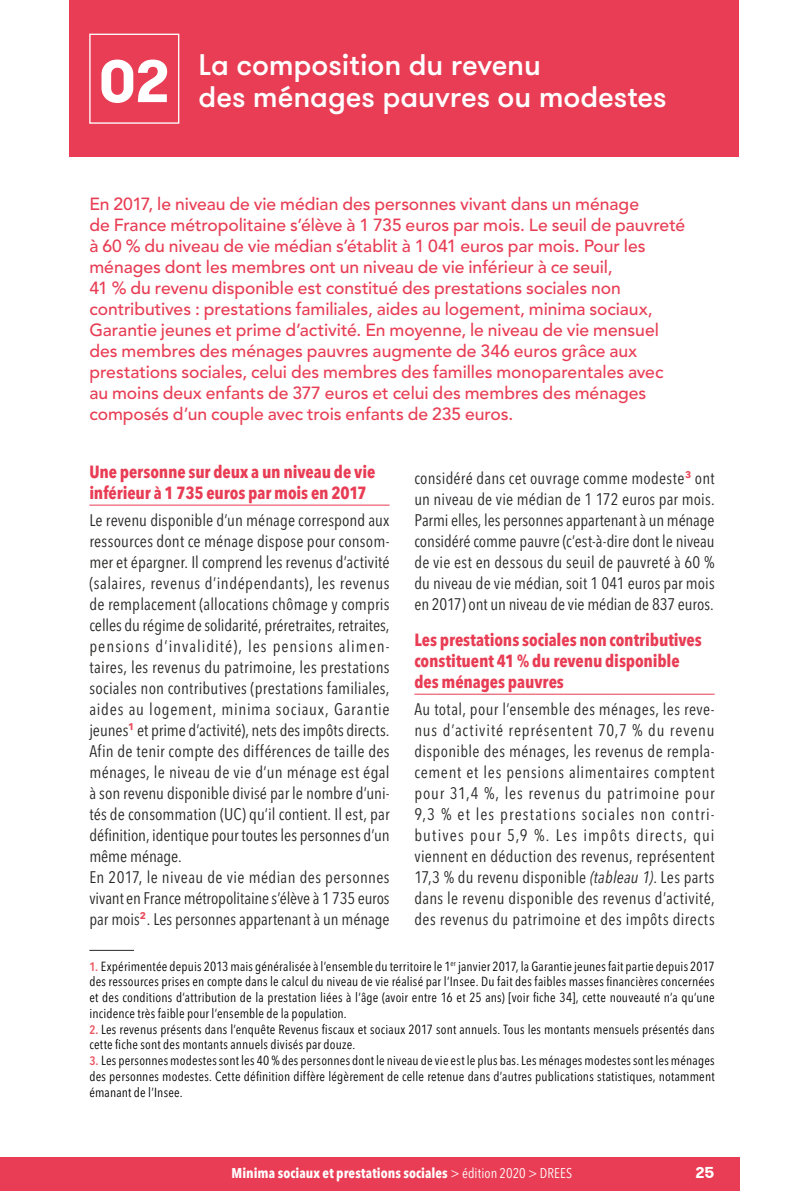
<style>
.page{position:relative;width:794px;height:1191px;background:#fff}
.page>*{position:absolute;margin:0;border:0;box-sizing:border-box;transform-origin:0 0}
.Fiche_num{font:700 59.5px "GT Walsheim";color:#fff}
.Titre_1__Titre_Fiche{font:500 29.75px "GT Walsheim";letter-spacing:-.005em;color:#fff}
.Chapo{font:500 17.5px/21px "Avenir LT Std";color:#e83d54}
.Titre_2__Inter{font:700 condensed 17.5px/21px "Avenir Next LT Pro";letter-spacing:-.005em;color:#e83d54}
.Texte{font:condensed 16.62px/21px "Avenir Next LT Pro";letter-spacing:.01em;color:#272726}
.t1{font:700 15.75px "GT Walsheim";color:#fff}
.t2{font:700 condensed 14px "Avenir Next LT Pro";letter-spacing:.005em;color:#fff}
.t3{font:condensed 13.12px/15.8px "Avenir Next LT Pro";letter-spacing:.015em;color:#000;text-align:justify}
.s1{font-style:italic}
.s2{font-weight:600;font-size:12.25px;color:#eb5762}
.s3{font-weight:400}
</style>
<div class="page">
<div style="left:0;top:1157px;width:739px;height:34px;background:#e83d54"></div>
<div style="left:69px;top:0;width:670px;height:156px;background:#e83d54"></div>
<div style="left:89px;top:34px;width:90px;height:90px;border:1px solid #fff"></div>
<hr style="left:89px;top:505px;width:300px;height:1px;background:#e83d54">
<hr style="left:414px;top:694px;width:300px;height:1px;background:#e83d54">
<hr style="left:89px;top:950px;width:45px;height:1px;background:#272726">
<p class="Fiche_num" style="left:99px;top:43px;width:72px">02</p>
<p class="Titre_1__Titre_Fiche" style="left:198px;top:45px;width:344px">La composition du revenu</p>
<p class="Titre_1__Titre_Fiche" style="left:198px;top:78px;width:470px">des ménages pauvres ou modestes</p>
<p class="Chapo" style="left:89px;top:194px;width:597px">En 2017, le niveau de vie médian des personnes vivant dans un ménage<br>de France métropolitaine s’élève à 1 735 euros par mois. Le seuil de pauvreté à 60 % du niveau de vie médian s’établit à 1 041 euros par mois. Pour les ménages dont les membres ont un niveau de vie inférieur à ce seuil,<br>41 % du revenu disponible est constitué des prestations sociales non contributives : prestations familiales, aides au logement, minima sociaux, Garantie jeunes et prime d’activité. En moyenne, le niveau de vie mensuel des membres des ménages pauvres augmente de 346 euros grâce aux prestations sociales, celui des membres des familles monoparentales avec au moins deux enfants de 377 euros et celui des membres des ménages composés d’un couple avec trois enfants de 235 euros.</p>
<p class="Titre_2__Inter" style="left:89px;top:461px;width:287px">Une personne sur deux a un niveau de vie inférieur à 1 735 euros par mois en 2017</p>
<p class="Texte" style="left:89px;top:509px;width:302px">Le revenu disponible d’un ménage correspond aux ressources dont ce ménage dispose pour consom&shy;mer et épargner. Il comprend les revenus d’activité (salaires, revenus d’indépendants), les revenus de remplacement (allocations chômage y compris celles du régime de solidarité, préretraites, retraites, pensions d’invalidité), les pensions alimen&shy;taires, les revenus du patrimoine, les prestations sociales non contributives (prestations familiales, aides au logement, minima sociaux, Garantie jeunes<sup>1</sup> et prime d’activité), nets des impôts directs.<br>Afin de tenir compte des différences de taille des ménages, le niveau de vie d’un ménage est égal à son revenu disponible divisé par le nombre d’uni&shy;tés de consommation (UC) qu’il contient. Il est, par définition, identique pour toutes les personnes d’un même ménage.</p>
<p class="Texte" style="left:89px;top:866px;width:302px;text-align:justify">En 2017, le niveau de vie médian des personnes vivant en France métropolitaine s’élève à 1 735 euros par mois<sup>2</sup>. Les personnes appartenant à un ménage</p>
<p class="Texte" style="left:414px;top:467px;width:302px">considéré dans cet ouvrage comme modeste<sup>3</sup> ont un niveau de vie médian de 1 172 euros par mois.<br>Parmi elles, les personnes appartenant à un ménage considéré comme pauvre (c’est-à-dire dont le niveau de vie est en dessous du seuil de pauvreté à 60 % du niveau de vie médian, soit 1 041 euros par mois en 2017) ont un niveau de vie médian de 837 euros.</p>
<p class="Titre_2__Inter" style="left:414px;top:629px;width:289px">Les prestations sociales non contributives constituent 41 % du revenu disponible des ménages pauvres</p>
<p class="Texte" style="left:414px;top:698px;width:302px;text-align:justify">Au total, pour l’ensemble des ménages, les reve&shy;nus d’activité représentent 70,7 % du revenu disponible des ménages, les revenus de rempla&shy;cement et les pensions alimentaires comptent pour 31,4 %, les revenus du patrimoine pour 9,3 % et les prestations sociales non contri&shy;butives pour 5,9 %. Les impôts directs, qui viennent en déduction des revenus, représentent 17,3 % du revenu disponible <span class="s1">(tableau 1)</span>. Les parts dans le revenu disponible des revenus d’activité, des revenus du patrimoine et des impôts directs</p>
<p class="t3" style="left:89px;top:958px;width:627px"><span class="s2">1.</span> Expérimentée depuis 2013 mais généralisée à l’ensemble du territoire le 1<sup>er</sup> janvier 2017, la Garantie jeunes fait partie depuis 2017 des ressources prises en compte dans le calcul du niveau de vie réalisé par l’Insee. Du fait des faibles masses financières concernées et des conditions d’attribution de la prestation liées à l’âge (avoir entre 16 et 25 ans) [voir fiche 34], cette nouveauté n’a qu’une incidence très faible pour l’ensemble de la population.</p>
<p class="t3" style="left:89px;top:1021px;width:627px"><span class="s2">2.</span> Les revenus présents dans l’enquête Revenus fiscaux et sociaux 2017 sont annuels. Tous les montants mensuels présentés dans cette fiche sont des montants annuels divisés par douze.</p>
<p class="t3" style="left:89px;top:1052px;width:627px"><span class="s2">3.</span> Les personnes modestes sont les 40 % des personnes dont le niveau de vie est le plus bas. Les ménages modestes sont les ménages des personnes modestes. Cette définition diffère légèrement de celle retenue dans d’autres publications statistiques, notamment émanant de l’Insee.</p>
<p class="t2" style="left:231px;top:1165px;width:342px">Minima sociaux et prestations sociales <span class="s3">&gt; édition 2020 &gt; DREES</span></p>
<p class="t1" style="left:695px;top:1162px;width:21px">25</p>
</div>
